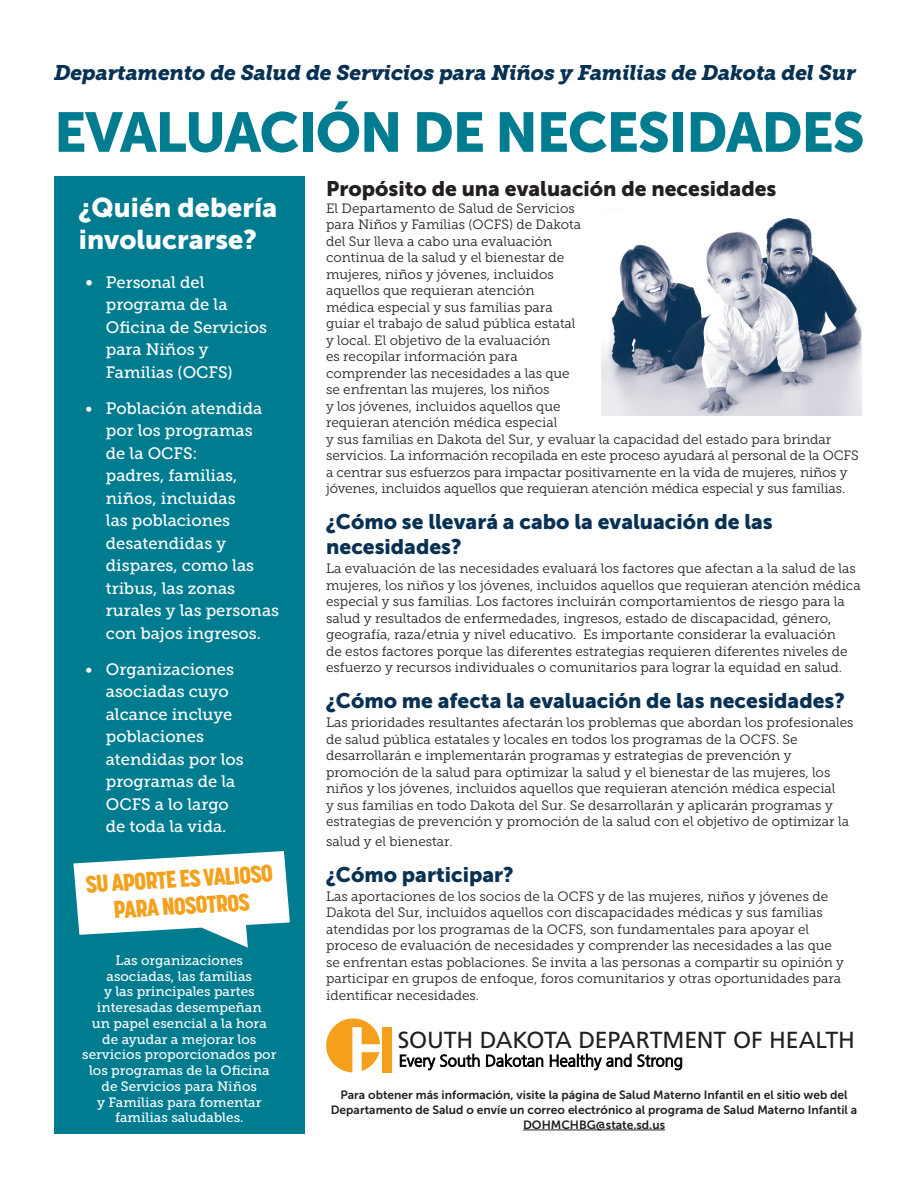
<style>
.page{position:relative;width:918px;height:1188px;background:#fff}
.page>*{position:absolute;margin:0;border:0;box-sizing:border-box;transform-origin:0 0}
.t1{font:55.5px "Museo Sans 900";letter-spacing:-.025em;color:#007c90}
.t2{font:27px/31.5px "Museo Sans 900";color:#fff}
.t3{font:800 24px/27.2px "Korolev Condensed";color:#f4a11d;text-align:center;scale:1.07 1}
.t4{font:23.25px "Frutiger";letter-spacing:-.01em;color:#231f20}
.t5{font:21px/25.2px "Museo Sans 900";color:#093153}
.t6{font:italic 21px "Museo Slab 900";letter-spacing:-.01em;color:#093153}
.t7{font:21px "Museo Sans 900";color:#231f20}
.t8{font:16.5px/22.5px "Museo Slab 500";color:#fff}
.t9{font:13.5px/16.5px "Museo Slab 300";color:#231f20}
.t10{font:13.5px/15.8px "Museo Slab 500";color:#fff;text-align:center}
.t11{font:12px/15px "Museo Sans 700";color:#231f20;text-align:center}
.s1{font-size:18px}
</style>
<div class="page">
<div style="left:54px;top:177px;width:251px;height:957px;background:#007c90"></div>
<img style="left:601px;top:218px;width:261px;height:198px">
<svg style="left:73px;top:851px;width:217px;height:97px"></svg>
<div style="left:383px;top:1027px;width:9px;height:45px;background:#f4a01d"></div>
<svg style="left:326px;top:1018px;width:54px;height:54px"></svg>
<svg style="left:400px;top:1055px;width:35px;height:15px"></svg>
<svg style="left:441px;top:1054px;width:38px;height:13px"></svg>
<svg style="left:486px;top:1054px;width:57px;height:13px"></svg>
<svg style="left:550px;top:1054px;width:51px;height:16px"></svg>
<svg style="left:607px;top:1054px;width:24px;height:13px"></svg>
<svg style="left:638px;top:1055px;width:44px;height:15px"></svg>
<hr style="left:523px;top:1130px;width:142px;height:1px;background:#231f20">
<p class="t6" style="left:54px;top:61px;width:804px">Departamento de Salud de Servicios para Niños y Familias de Dakota del Sur</p>
<p class="t1" style="left:54px;top:101px;width:812px">EVALUACIÓN DE NECESIDADES</p>
<p class="t2" style="left:79px;top:192px;width:200px">¿Quién debería involucrarse?</p>
<p class="t8" style="left:106px;top:271px;width:163px;text-indent:-20px"><span class="s1">•</span> Personal del programa de la<br>Oficina de Servicios para Niños y<br>Familias (OCFS)</p>
<p class="t8" style="left:106px;top:397px;width:175px;text-indent:-20px">• Población atendida por los programas<br>de la OCFS:<br>padres, familias, niños, incluidas<br>las poblaciones desatendidas y dispares, como las tribus, las zonas rurales y las personas con bajos ingresos.</p>
<p class="t8" style="left:106px;top:658px;width:139px;text-indent:-20px">• Organizaciones asociadas cuyo alcance incluye poblaciones atendidas por los programas de la<br>OCFS a lo largo de toda la vida.</p>
<p class="t3" style="left:85px;top:870px;width:177px;rotate:-3deg">SU APORTE ES VALIOSO<br>PARA NOSOTROS</p>
<p class="t10" style="left:82px;top:952px;width:196px">Las organizaciones asociadas, las familias<br>y las principales partes interesadas desempeñan<br>un papel esencial a la hora de ayudar a mejorar los servicios proporcionados por los programas de la Oficina de Servicios para Niños<br>y Familias para fomentar familias saludables.</p>
<p class="t7" style="left:326px;top:177px;width:452px">Propósito de una evaluación de necesidades</p>
<p class="t9" style="left:326px;top:200px;width:534px">El Departamento de Salud de Servicios<br>para Niños y Familias (OCFS) de Dakota<br>del Sur lleva a cabo una evaluación<br>continua de la salud y el bienestar de<br>mujeres, niños y jóvenes, incluidos<br>aquellos que requieran atención<br>médica especial y sus familias para<br>guiar el trabajo de salud pública estatal<br>y local. El objetivo de la evaluación<br>es recopilar información para<br>comprender las necesidades a las que<br>se enfrentan las mujeres, los niños<br>y los jóvenes, incluidos aquellos que<br>requieran atención médica especial<br>y sus familias en Dakota del Sur, y evaluar la capacidad del estado para brindar servicios. La información recopilada en este proceso ayudará al personal de la OCFS a centrar sus esfuerzos para impactar positivamente en la vida de mujeres, niños y jóvenes, incluidos aquellos que requieran atención médica especial y sus familias.</p>
<p class="t5" style="left:326px;top:509px;width:448px">¿Cómo se llevará a cabo la evaluación de las necesidades?</p>
<p class="t9" style="left:326px;top:560px;width:536px">La evaluación de las necesidades evaluará los factores que afectan a la salud de las mujeres, los niños y los jóvenes, incluidos aquellos que requieran atención médica especial y sus familias. Los factores incluirán comportamientos de riesgo para la salud y resultados de enfermedades, ingresos, estado de discapacidad, género, geografía, raza/etnia y nivel educativo. Es importante considerar la evaluación<br>de estos factores porque las diferentes estrategias requieren diferentes niveles de esfuerzo y recursos individuales o comunitarios para lograr la equidad en salud.</p>
<p class="t5" style="left:326px;top:688px;width:520px">¿Cómo me afecta la evaluación de las necesidades?</p>
<p class="t9" style="left:326px;top:714px;width:529px">Las prioridades resultantes afectarán los problemas que abordan los profesionales de salud pública estatales y locales en todos los programas de la OCFS. Se desarrollarán e implementarán programas y estrategias de prevención y promoción de la salud para optimizar la salud y el bienestar de las mujeres, los niños y los jóvenes, incluidos aquellos que requieran atención médica especial<br>y sus familias en todo Dakota del Sur. Se desarrollarán y aplicarán programas y estrategias de prevención y promoción de la salud con el objetivo de optimizar la</p>
<p class="t9" style="left:326px;top:833px;width:128px">salud y el bienestar.</p>
<p class="t5" style="left:326px;top:862px;width:189px">¿Cómo participar?</p>
<p class="t9" style="left:326px;top:888px;width:519px">Las aportaciones de los socios de la OCFS y de las mujeres, niños y jóvenes de Dakota del Sur, incluidos aquellos con discapacidades médicas y sus familias atendidas por los programas de la OCFS, son fundamentales para apoyar el proceso de evaluación de necesidades y comprender las necesidades a las que se enfrentan estas poblaciones. Se invita a las personas a compartir su opinión y participar en grupos de enfoque, foros comunitarios y otras oportunidades para identificar necesidades.</p>
<p class="t4" style="left:398px;top:1026px;width:459px">SOUTH DAKOTA DEPARTMENT OF HEALTH</p>
<p class="t11" style="left:331px;top:1087px;width:528px">Para obtener más información, visite la página de Salud Materno Infantil en el sitio web del<br>Departamento de Salud o envíe un correo electrónico al programa de Salud Materno Infantil a<br>DOHMCHBG@state.sd.us</p>
</div>
